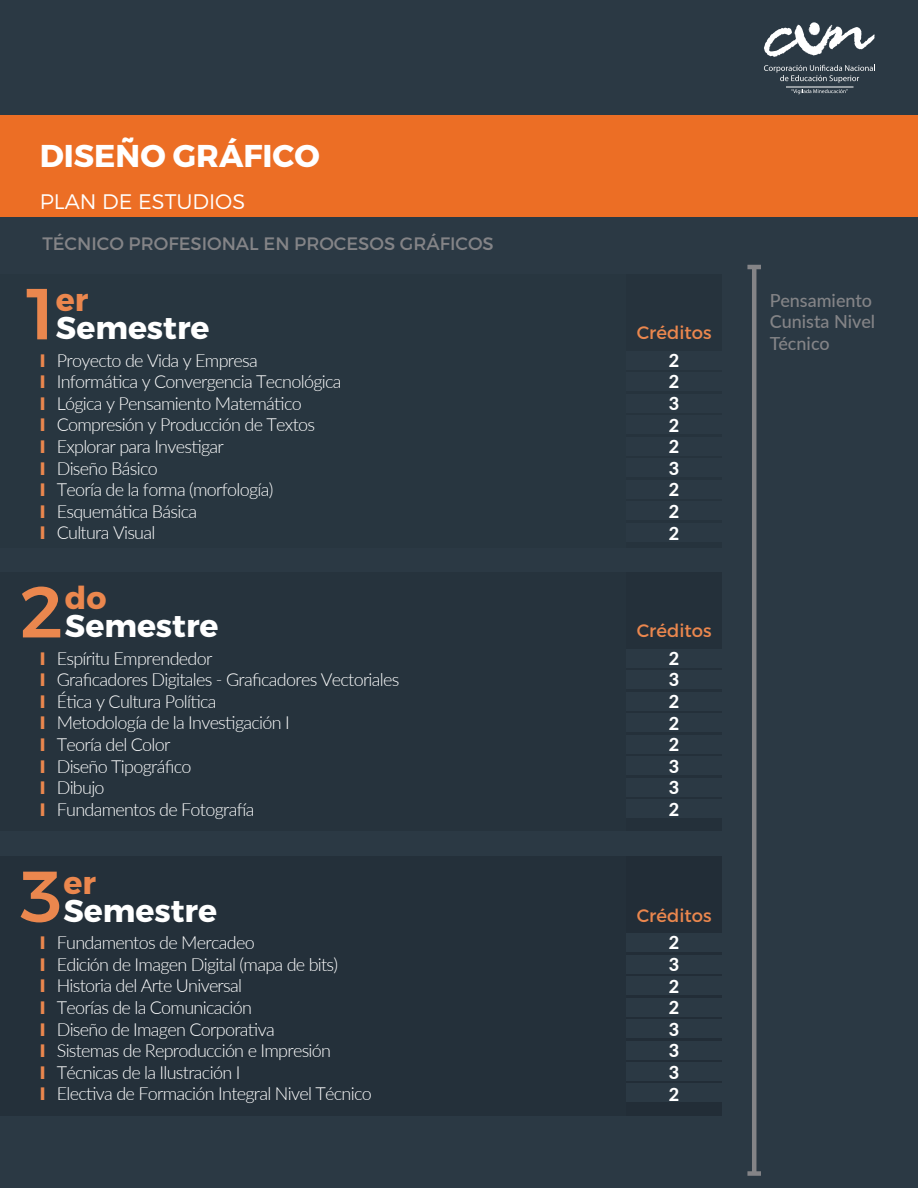
<style>
.page{position:relative;width:918px;height:1188px;background:#2b3944}
.page>*{position:absolute;margin:0;border:0;box-sizing:border-box;transform-origin:0 0}
.t1{font:500 72px "Montserrat";color:#eb874e}
.t2{font:700 31.5px "Montserrat";color:#fff}
.t3{font:700 31.5px "Montserrat";color:#eb874e}
.t4{font:300 21px "Montserrat";color:#fff}
.t5{font:300 18px/21.6px "Lato";letter-spacing:-.04em;color:#fff}
.t6{font:18px "Montserrat";color:#848487}
.t7{font:500 18px/21.6px "Lato";color:#848487}
.t8{font:700 18px/21.6px "Montserrat";color:#eb874e;text-align:justify}
.t9{font:800 18px/21.6px "Lato";color:#fff;text-align:justify}
.t10{font:18px "Montserrat";color:#eb874e}
</style>
<div class="page">
<div style="left:0;top:116px;width:918px;height:101px;background:#ec6e25"></div>
<svg style="left:764px;top:22px;width:111px;height:35px"></svg>
<svg style="left:764px;top:65px;width:111px;height:18px"></svg>
<hr style="left:786px;top:87px;width:68px;height:1px;background:#fff">
<svg style="left:791px;top:89px;width:57px;height:5px"></svg>
<div style="left:0;top:274px;width:722px;height:274px;background:#283640"></div>
<div style="left:627px;top:351px;width:95px;height:18px;background:#2b3944"></div>
<div style="left:627px;top:372px;width:95px;height:19px;background:#2b3944"></div>
<div style="left:627px;top:394px;width:95px;height:18px;background:#2b3944"></div>
<div style="left:627px;top:415px;width:95px;height:19px;background:#2b3944"></div>
<div style="left:627px;top:437px;width:95px;height:18px;background:#2b3944"></div>
<div style="left:627px;top:458px;width:95px;height:19px;background:#2b3944"></div>
<div style="left:627px;top:480px;width:95px;height:18px;background:#2b3944"></div>
<div style="left:627px;top:501px;width:95px;height:19px;background:#2b3944"></div>
<div style="left:627px;top:523px;width:95px;height:18px;background:#2b3944"></div>
<div style="left:0;top:572px;width:722px;height:259px;background:#26333d"></div>
<div style="left:627px;top:649px;width:95px;height:19px;background:#2b3944"></div>
<div style="left:627px;top:670px;width:95px;height:19px;background:#2b3944"></div>
<div style="left:627px;top:692px;width:95px;height:19px;background:#2b3944"></div>
<div style="left:627px;top:713px;width:95px;height:19px;background:#2b3944"></div>
<div style="left:627px;top:735px;width:95px;height:19px;background:#2b3944"></div>
<div style="left:627px;top:756px;width:95px;height:19px;background:#2b3944"></div>
<div style="left:627px;top:778px;width:95px;height:19px;background:#2b3944"></div>
<div style="left:627px;top:799px;width:95px;height:19px;background:#2b3944"></div>
<div style="left:0;top:857px;width:722px;height:259px;background:#24303a"></div>
<div style="left:627px;top:934px;width:95px;height:18px;background:#2b3944"></div>
<div style="left:627px;top:955px;width:95px;height:19px;background:#2b3944"></div>
<div style="left:627px;top:977px;width:95px;height:18px;background:#2b3944"></div>
<div style="left:627px;top:998px;width:95px;height:19px;background:#2b3944"></div>
<div style="left:627px;top:1020px;width:95px;height:18px;background:#2b3944"></div>
<div style="left:627px;top:1041px;width:95px;height:19px;background:#2b3944"></div>
<div style="left:627px;top:1063px;width:95px;height:18px;background:#2b3944"></div>
<div style="left:627px;top:1084px;width:95px;height:18px;background:#2b3944"></div>
<hr style="left:752px;top:268px;width:4px;height:904px;background:#848487">
<div style="left:747px;top:1171px;width:14px;height:5px;background:#848487"></div>
<hr style="left:747px;top:265px;width:14px;height:4px;background:#848487">
<h2 class="t2" style="left:40px;top:136px;width:281px">DISEÑO GRÁFICO</h2>
<p class="t4" style="left:40px;top:189px;width:207px">PLAN DE ESTUDIOS</p>
<p class="t6" style="left:42px;top:232px;width:453px">TÉCNICO PROFESIONAL EN PROCESOS GRÁFICOS</p>
<h1 class="t1" style="left:19px;top:269px;width:46px">1</h1>
<h2 class="t3" style="left:56px;top:280px;width:34px">er</h2>
<h2 class="t2" style="left:56px;top:309px;width:155px">Semestre</h2>
<p class="t10" style="left:637px;top:321px;width:76px">Créditos</p>
<p class="t8" style="left:40px;top:350px;width:7px">I I I I I I I I I</p>
<p class="t5" style="left:57px;top:349px;width:286px">Proyecto de Vida y Empresa<br>Informática y Convergencia Tecnológica<br>Lógica y Pensamiento Matemático<br>Compresión y Producción de Textos<br>Explorar para Investigar<br>Diseño Básico<br>Teoría de la forma (morfología)<br>Esquemática Básica<br>Cultura Visual</p>
<p class="t9" style="left:669px;top:349px;width:12px">2<br>2<br>3<br>2<br>2<br>3<br>2<br>2<br>2</p>
<h1 class="t1" style="left:19px;top:567px;width:46px">2</h1>
<h2 class="t3" style="left:65px;top:578px;width:43px">do</h2>
<h2 class="t2" style="left:65px;top:607px;width:155px">Semestre</h2>
<p class="t10" style="left:637px;top:620px;width:76px">Créditos</p>
<p class="t8" style="left:40px;top:648px;width:7px">I I I I I I I I</p>
<p class="t5" style="left:57px;top:647px;width:344px">Espíritu Emprendedor<br>Graficadores Digitales - Graficadores Vectoriales<br>Ética y Cultura Política<br>Metodología de la Investigación I<br>Teoría del Color<br>Diseño Tipográfico<br>Dibujo<br>Fundamentos de Fotografía</p>
<p class="t9" style="left:669px;top:647px;width:12px">2<br>3<br>2<br>2<br>2<br>3<br>3<br>2</p>
<h1 class="t1" style="left:19px;top:852px;width:46px">3</h1>
<h2 class="t3" style="left:63px;top:863px;width:34px">er</h2>
<h2 class="t2" style="left:63px;top:891px;width:155px">Semestre</h2>
<p class="t10" style="left:637px;top:904px;width:76px">Créditos</p>
<p class="t8" style="left:40px;top:932px;width:7px">I I I I I I I I</p>
<p class="t5" style="left:57px;top:931px;width:317px">Fundamentos de Mercadeo<br>Edición de Imagen Digital (mapa de bits)<br>Historia del Arte Universal<br>Teorías de la Comunicación<br>Diseño de Imagen Corporativa<br>Sistemas de Reproducción e Impresión<br>Técnicas de la Ilustración I<br>Electiva de Formación Integral Nivel Técnico</p>
<p class="t9" style="left:669px;top:931px;width:12px">2<br>3<br>2<br>2<br>3<br>3<br>3<br>2</p>
<p class="t7" style="left:770px;top:289px;width:107px">Pensamiento<br>Cunista Nivel<br>Técnico</p>
</div>
